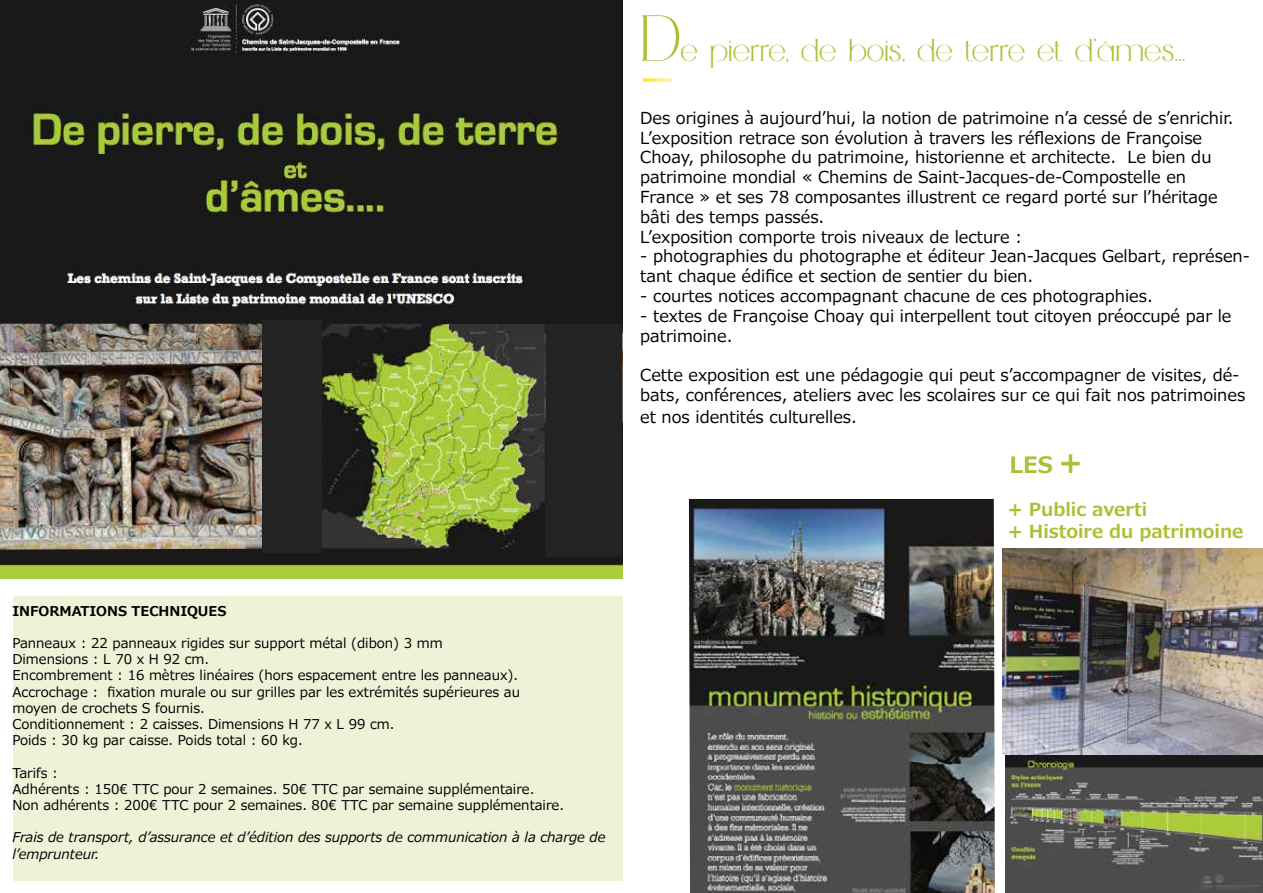
<style>
.page{position:relative;width:1263px;height:893px;background:#fff}
.page>*{position:absolute;margin:0;border:0;box-sizing:border-box;transform-origin:0 0}
.t1{font:30px "Medhurst";color:#afbe35}
.t2{font:700 22.5px "Meiryo";color:#afbe35}
.t3{font:700 18px/21.6px "Meiryo";color:#afbe35}
.t4{font:16.5px/19.8px "Meiryo";color:#000}
.t5{font:13.5px/16.2px "Meiryo";color:#000}
.t6{font:italic 13.5px/16.2px "Meiryo";color:#000}
.t7{font:700 13.5px "Meiryo";color:#000}
.s1{font-size:60px}
.s2{font-size:28.5px}
</style>
<div class="page">
<img style="left:0;top:0;width:622px;height:578px">
<img style="left:322px;top:324px;width:223px;height:224px">
<img style="left:689px;top:499px;width:306px;height:394px">
<img style="left:1005px;top:755px;width:258px;height:138px">
<img style="left:0;top:324px;width:263px;height:226px">
<div style="left:545px;top:324px;width:77px;height:233px;background:#232324"></div>
<div style="left:263px;top:320px;width:59px;height:232px;background:#232324"></div>
<img style="left:1002px;top:549px;width:261px;height:206px">
<div style="left:13px;top:596px;width:609px;height:284px;background:#eff2d7"></div>
<svg style="left:643px;top:78px;width:29px;height:4px"></svg>
<p class="t7" style="left:12px;top:601px;width:215px">INFORMATIONS TECHNIQUES</p>
<p class="t5" style="left:12px;top:636px;width:509px">Panneaux : 22 panneaux rigides sur support métal (dibon) 3 mm Dimensions : L 70 x H 92 cm.<br>Encombrement : 16 mètres linéaires (hors espacement entre les panneaux).<br>Accrochage : fixation murale ou sur grilles par les extrémités supérieures au moyen de crochets S fournis.<br>Conditionnement : 2 caisses. Dimensions H 77 x L 99 cm.<br>Poids : 30 kg par caisse. Poids total : 60 kg.</p>
<p class="t5" style="left:12px;top:765px;width:553px">Tarifs :<br>Adhérents : 150€ TTC pour 2 semaines. 50€ TTC par semaine supplémentaire.<br>Non adhérents : 200€ TTC pour 2 semaines. 80€ TTC par semaine supplémentaire.</p>
<p class="t6" style="left:12px;top:830px;width:595px">Frais de transport, d’assurance et d’édition des supports de communication à la charge de l’emprunteur.</p>
<h1 class="t1" style="left:640px;top:33px;width:547px"><span class="s1">D</span>e pierre, de bois, de terre et d’âmes...</h1>
<p class="t4" style="left:640px;top:109px;width:595px">Des origines à aujourd’hui, la notion de patrimoine n’a cessé de s’enrichir.<br>L’exposition retrace son évolution à travers les réflexions de Françoise Choay, philosophe du patrimoine, historienne et architecte. Le bien du patrimoine mondial « Chemins de Saint-Jacques-de-Compostelle en France » et ses 78 composantes illustrent ce regard porté sur l’héritage bâti des temps passés.<br>L’exposition comporte trois niveaux de lecture :</p>
<p class="t4" style="left:640px;top:247px;width:611px">- photographies du photographe et éditeur Jean-Jacques Gelbart, représen&shy;tant chaque édifice et section de sentier du bien.</p>
<p class="t4" style="left:640px;top:287px;width:514px">- courtes notices accompagnant chacune de ces photographies.</p>
<p class="t4" style="left:640px;top:307px;width:593px">- textes de Françoise Choay qui interpellent tout citoyen préoccupé par le patrimoine.</p>
<p class="t4" style="left:640px;top:366px;width:606px">Cette exposition est une pédagogie qui peut s’accompagner de visites, dé&shy;bats, conférences, ateliers avec les scolaires sur ce qui fait nos patrimoines</p>
<p class="t4" style="left:640px;top:407px;width:218px">et nos identités culturelles.</p>
<h2 class="t2" style="left:1009px;top:449px;width:75px">LES <span class="s2">+</span></h2>
<p class="t3" style="left:1008px;top:500px;width:237px">+ Public averti<br>+ Histoire du patrimoine</p>
</div>
